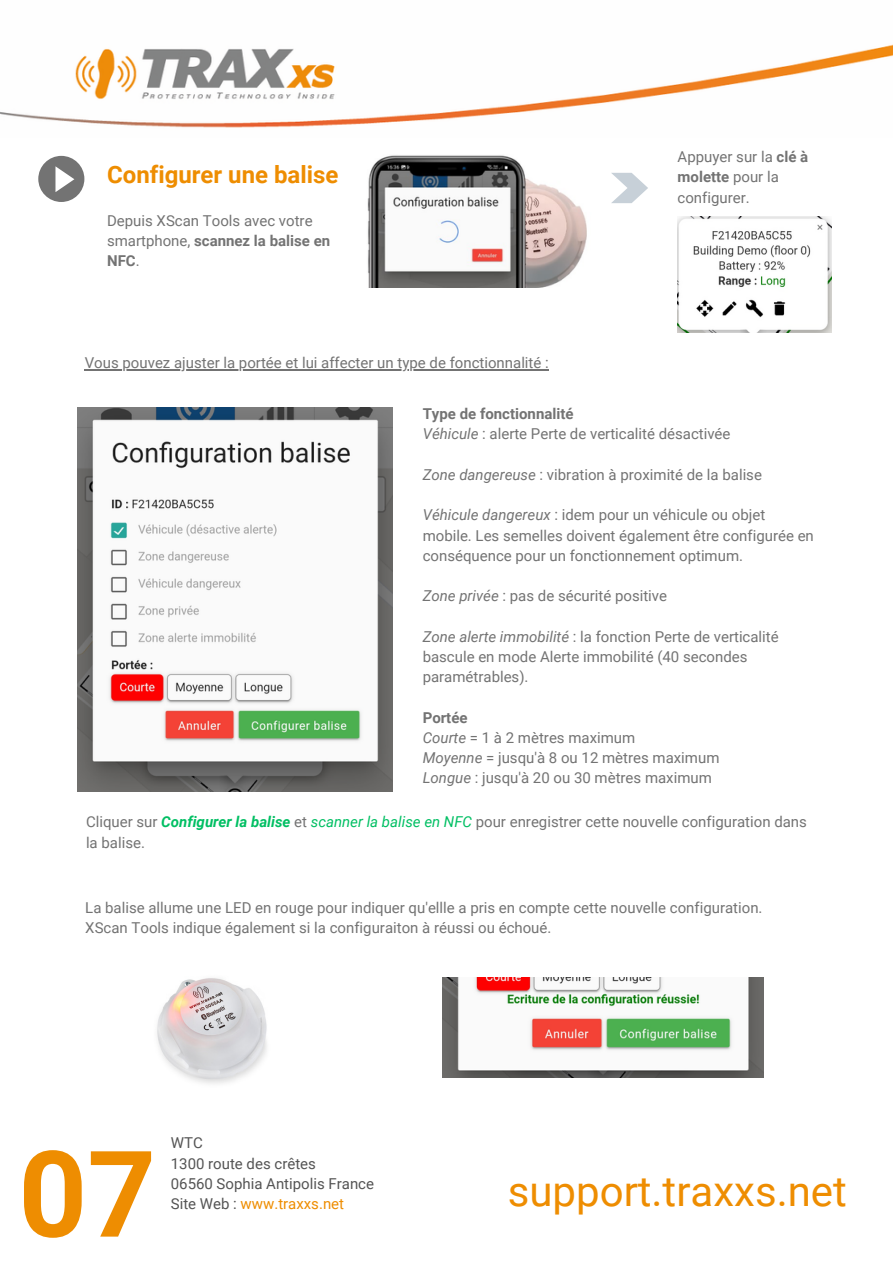
<style>
.page{position:relative;width:893px;height:1264px;background:#fff}
.page>*{position:absolute;margin:0;border:0;box-sizing:border-box;transform-origin:0 0}
.t1{font:700 119.85px "Roboto";color:#ee8d01}
.t2{font:42px "Roboto";color:#ee8d01}
.t3{font:700 24px "Roboto";color:#ee8d01}
.t4{font:15px/20.2px "Roboto";color:#737373}
.t5{font:15px "Roboto";color:#545454}
.t6{font:700 15px "Roboto";color:#737373}
.t7{font:15px "Roboto";color:#ee8d01}
.s1{font-weight:700}
.s2{font-style:italic}
.s3{font-weight:700;font-style:italic;color:#00bf63}
.s4{font-style:italic;color:#00bf63}
.s5{color:#545454}
</style>
<div class="page">
<img style="left:0;top:45px;width:892px;height:83px">
<svg style="left:38px;top:156px;width:46px;height:46px"></svg>
<img style="left:367px;top:155px;width:220px;height:133px">
<img style="left:78px;top:407px;width:314px;height:384px">
<img style="left:442px;top:977px;width:321px;height:100px">
<img style="left:157px;top:978px;width:110px;height:106px">
<img style="left:677px;top:216px;width:154px;height:116px">
<hr style="left:85px;top:369px;width:463px;height:2px;background:#737373">
<svg style="left:611px;top:173px;width:37px;height:30px"></svg>
<p class="t3" style="left:107px;top:161px;width:233px">Configurer une balise</p>
<p class="t4" style="left:107px;top:210px;width:224px">Depuis XScan Tools avec votre smartphone, <span class="s1">scannez la balise en<br>NFC</span>.</p>
<p class="t4" style="left:85px;top:353px;width:465px">Vous pouvez ajuster la portée et lui affecter un type de fonctionnalité :</p>
<p class="t4" style="left:677px;top:147px;width:132px">Appuyer sur la <span class="s1">clé à molette</span> pour la configurer.</p>
<p class="t6" style="left:422px;top:405px;width:152px">Type de fonctionnalité</p>
<p class="t4" style="left:422px;top:424px;width:309px"><span class="s2">Véhicule</span> : alerte Perte de verticalité désactivée</p>
<p class="t4" style="left:422px;top:464px;width:341px"><span class="s2">Zone dangereuse</span> : vibration à proximité de la balise</p>
<p class="t4" style="left:422px;top:505px;width:392px"><span class="s2">Véhicule dangereux</span> : idem pour un véhicule ou objet mobile. Les semelles doivent également être configurée en conséquence pour un fonctionnement optimum.</p>
<p class="t4" style="left:422px;top:586px;width:246px"><span class="s2">Zone privée</span> : pas de sécurité positive</p>
<p class="t4" style="left:422px;top:626px;width:357px"><span class="s2">Zone alerte immobilité</span> : la fonction Perte de verticalité bascule en mode Alerte immobilité (40 secondes paramétrables).</p>
<p class="t6" style="left:422px;top:708px;width:46px">Portée</p>
<p class="t4" style="left:422px;top:727px;width:214px"><span class="s2">Courte</span> = 1 à 2 mètres maximum</p>
<p class="t4" style="left:422px;top:748px;width:298px"><span class="s2">Moyenne</span> = jusqu'à 8 ou 12 mètres maximum</p>
<p class="t4" style="left:422px;top:768px;width:291px"><span class="s2">Longue</span> : jusqu'à 20 ou 30 mètres maximum</p>
<p class="t4" style="left:86px;top:812px;width:722px">Cliquer sur <span class="s3">Configurer la balise</span> et <span class="s4">scanner la balise en NFC</span> pour enregistrer cette nouvelle configuration dans la balise.</p>
<p class="t4" style="left:85px;top:897px;width:678px">La balise allume une LED en rouge pour indiquer qu'ellle a pris en compte cette nouvelle configuration.</p>
<p class="t4" style="left:85px;top:917px;width:467px">XScan Tools indique également si la configuraiton à réussi ou échoué.</p>
<p class="t1" style="left:18px;top:1125px;width:139px">07</p>
<p class="t5" style="left:171px;top:1134px;width:33px">WTC</p>
<p class="t5" style="left:171px;top:1154px;width:146px">1300 route des crêtes</p>
<p class="t5" style="left:171px;top:1174px;width:205px">06560 Sophia Antipolis France</p>
<p class="t7" style="left:171px;top:1195px;width:175px"><span class="s5">Site Web :</span> www.traxxs.net</p>
<p class="t2" style="left:508px;top:1167px;width:340px">support.traxxs.net</p>
</div>
